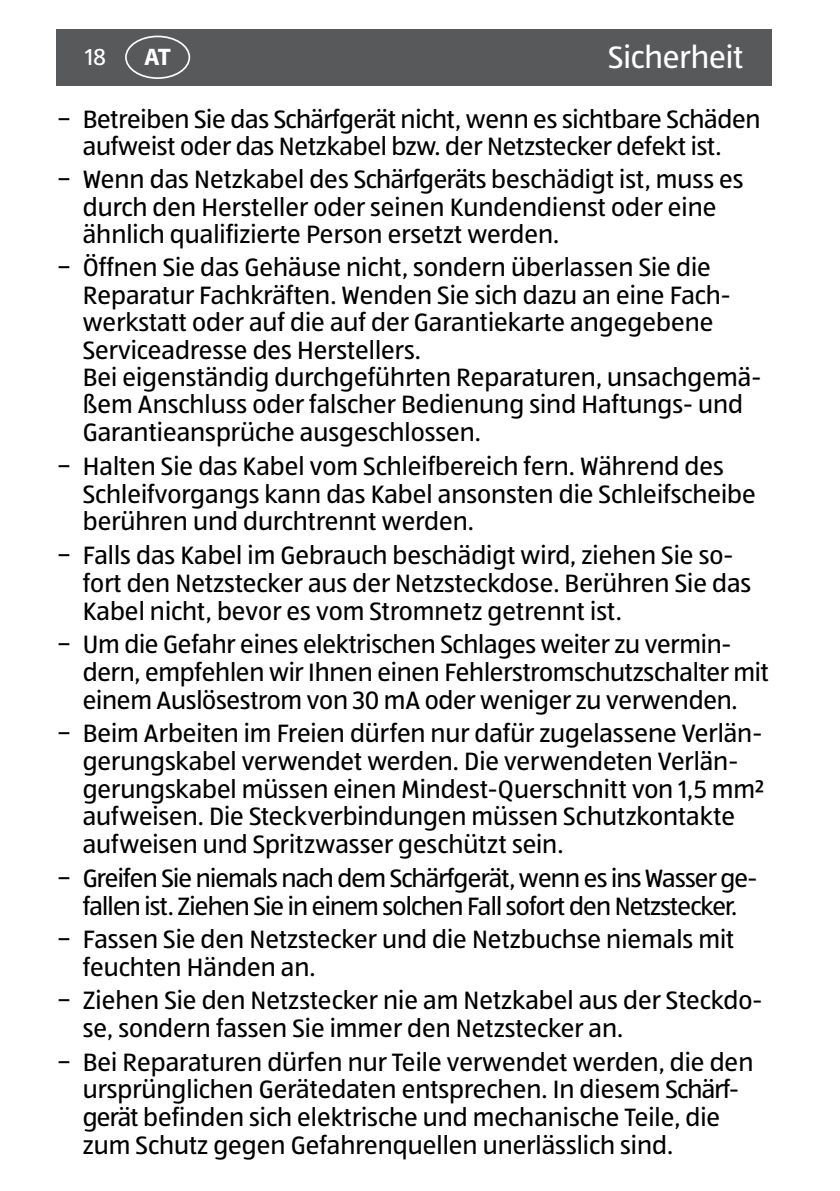
<style>
.page{position:relative;width:840px;height:1191px;background:#fff}
.page>*{position:absolute;margin:0;border:0;box-sizing:border-box;transform-origin:0 0}
.t1{font:32px "ALDISUEDOT";letter-spacing:-.005em;color:#fff}
.t2{font:26px/27.8px "ALDISUEDOT";color:#000}
.t3{font:26px/27.8px "ALDISUEDOT";letter-spacing:-.03em;color:#000;text-align:center}
.t4{font:24px "ALDISUEDOT";color:#fff}
.t5{font:700 24px "Myriad Pro";color:#fff}
</style>
<div class="page">
<div style="left:57px;top:29px;width:714px;height:56px;background:#58595b"></div>
<div style="left:125px;top:36px;width:65px;height:43px;border:2px solid #fafdff;border-radius:50%"></div>
<p class="t4" style="left:85px;top:41px;width:23px">18</p>
<p class="t5" style="left:144px;top:42px;width:28px">AT</p>
<p class="t1" style="left:608px;top:36px;width:137px">Sicherheit</p>
<p class="t2" style="left:57px;top:105px;width:705px;text-align:center">− Betreiben Sie das Schärfgerät nicht, wenn es sichtbare Schäden aufweist oder das Netzkabel bzw. der Netzstecker defekt ist.</p>
<p class="t2" style="left:83px;top:165px;width:662px;text-indent:-26px">− Wenn das Netzkabel des Schärfgeräts beschädigt ist, muss es durch den Hersteller oder seinen Kundendienst oder eine ähnlich qualifizierte Person ersetzt werden.</p>
<p class="t2" style="left:83px;top:253px;width:679px;text-indent:-26px">− Öffnen Sie das Gehäuse nicht, sondern überlassen Sie die Reparatur Fachkräften. Wenden Sie sich dazu an eine Fach&shy;werkstatt oder auf die auf der Garantiekarte angegebene Serviceadresse des Herstellers.<br>Bei eigenständig durchgeführten Reparaturen, unsachgemä&shy;ßem Anschluss oder falscher Bedienung sind Haftungs- und Garantieansprüche ausgeschlossen.</p>
<p class="t2" style="left:83px;top:451px;width:674px;text-indent:-26px">− Halten Sie das Kabel vom Schleifbereich fern. Während des<br>Schleifvorgangs kann das Kabel ansonsten die Schleifscheibe berühren und durchtrennt werden.</p>
<p class="t2" style="left:83px;top:540px;width:669px;text-indent:-26px">− Falls das Kabel im Gebrauch beschädigt wird, ziehen Sie so&shy;fort den Netzstecker aus der Netzsteckdose. Berühren Sie das<br>Kabel nicht, bevor es vom Stromnetz getrennt ist.</p>
<p class="t2" style="left:83px;top:629px;width:687px;text-indent:-26px">− Um die Gefahr eines elektrischen Schlages weiter zu vermin&shy;dern, empfehlen wir Ihnen einen Fehlerstromschutzschalter mit einem Auslösestrom von 30 mA oder weniger zu verwenden.</p>
<p class="t2" style="left:83px;top:718px;width:682px;text-indent:-26px">− Beim Arbeiten im Freien dürfen nur dafür zugelassene Verlän&shy;gerungskabel verwendet werden. Die verwendeten Verlän&shy;gerungskabel müssen einen Mindest-Querschnitt von 1,5 mm2 aufweisen. Die Steckverbindungen müssen Schutzkontakte aufweisen und Spritzwasser geschützt sein.</p>
<p class="t3" style="left:57px;top:863px;width:701px">− Greifen Sie niemals nach dem Schärfgerät, wenn es ins Wasser ge&shy;fallen ist. Ziehen Sie in einem solchen Fall sofort den Netzstecker.</p>
<p class="t2" style="left:83px;top:924px;width:652px;text-indent:-26px">− Fassen Sie den Netzstecker und die Netzbuchse niemals mit feuchten Händen an.</p>
<p class="t2" style="left:83px;top:986px;width:680px;text-indent:-26px">− Ziehen Sie den Netzstecker nie am Netzkabel aus der Steckdo&shy;se, sondern fassen Sie immer den Netzstecker an.</p>
<p class="t2" style="left:83px;top:1047px;width:671px;text-indent:-26px">− Bei Reparaturen dürfen nur Teile verwendet werden, die den ursprünglichen Gerätedaten entsprechen. In diesem Schärf&shy;gerät befinden sich elektrische und mechanische Teile, die zum Schutz gegen Gefahrenquellen unerlässlich sind.</p>
</div>
